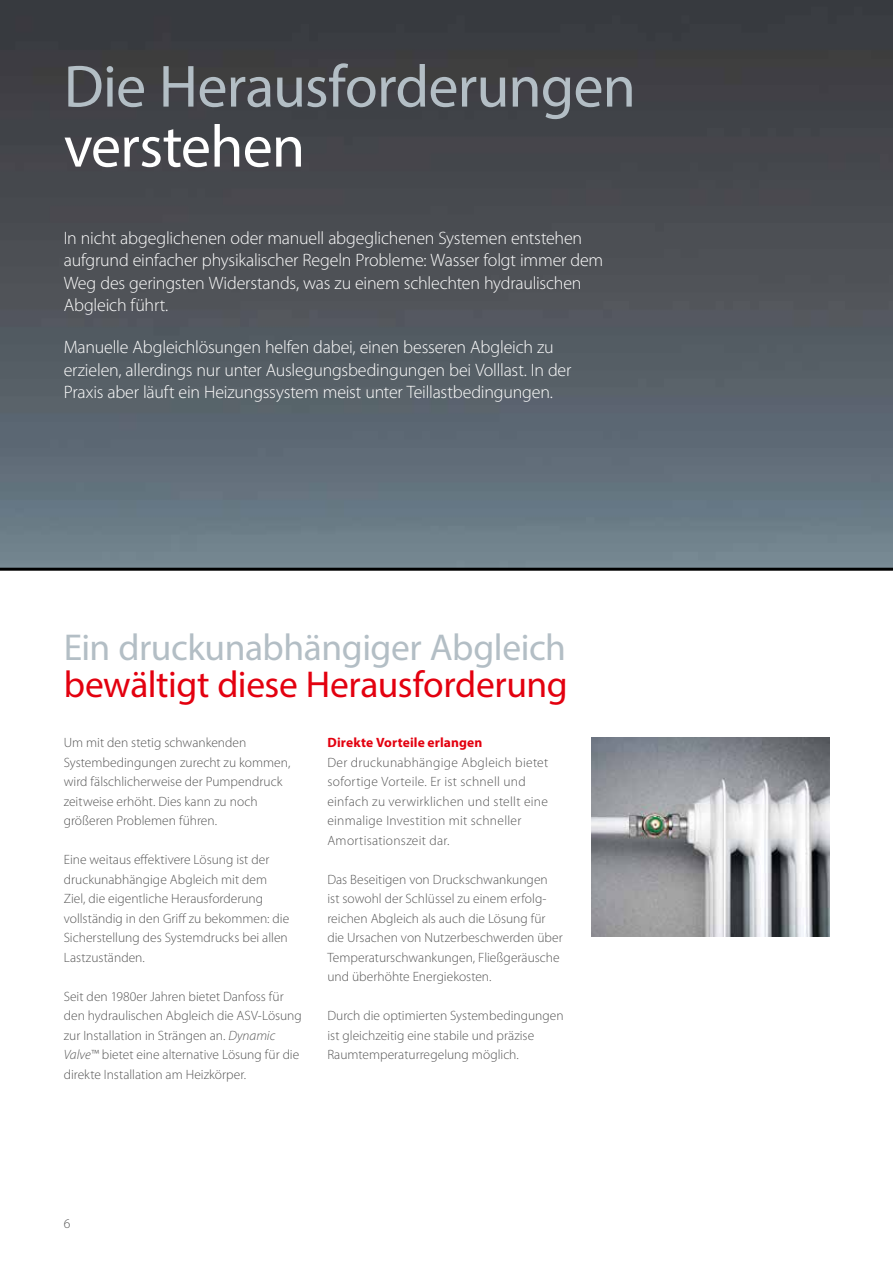
<style>
.page{position:relative;width:893px;height:1263px;background:#fff}
.page>*{position:absolute;margin:0;border:0;box-sizing:border-box;transform-origin:0 0}
.t1{font:60px "Myriad Pro";letter-spacing:-.015em;color:#b3bec5}
.t2{font:60px "Myriad Pro";letter-spacing:-.015em;color:#fff}
.t3{font:37.5px "Myriad Pro";letter-spacing:-.01em;color:#e3000f}
.t4{font:37.5px "Myriad Pro";letter-spacing:-.015em;color:#b3bec5}
.t5{font:300 18px/22.5px "Myriad Pro";letter-spacing:-.015em;color:#fff}
.t6{font:300 13.5px/19.5px "Myriad Pro";color:#565656}
.t7{font:300 13.5px/19.5px "Myriad Pro";letter-spacing:.02em;color:#565656}
.t8{font:700 13.5px "Myriad Pro";letter-spacing:.01em;color:#e3000f}
.s1{font-style:italic}
</style>
<div class="page">
<img style="left:0;top:0;width:893px;height:568px">
<img style="left:591px;top:737px;width:238px;height:200px">
<hr style="left:0;top:568px;width:893px;height:3px;background:#000">
<h1 class="t1" style="left:64px;top:49px;width:574px">Die Herausforderungen</h1>
<h1 class="t2" style="left:64px;top:109px;width:243px">verstehen</h1>
<p class="t5" style="left:64px;top:226px;width:541px">In nicht abgeglichenen oder manuell abgeglichenen Systemen entstehen aufgrund einfacher physikalischer Regeln Probleme: Wasser folgt immer dem Weg des geringsten Widerstands, was zu einem schlechten hydraulischen Abgleich führt.</p>
<h3 class="t5" style="left:64px;top:336px;width:509px">Manuelle Abgleichlösungen helfen dabei, einen besseren Abgleich zu erzielen, allerdings nur unter Auslegungsbedingungen bei Volllast. In der<br>Praxis aber läuft ein Heizungssystem meist unter Teillastbedingungen.</h3>
<h2 class="t4" style="left:64px;top:624px;width:504px">Ein druckunabhängiger Abgleich</h2>
<h2 class="t3" style="left:64px;top:661px;width:506px">bewältigt diese Herausforderung</h2>
<p class="t6" style="left:64px;top:733px;width:228px">Um mit den stetig schwankenden Systembedingungen zurecht zu kommen, wird fälschlicherweise der Pumpendruck zeitweise erhöht. Dies kann zu noch größeren Problemen führen.</p>
<p class="t6" style="left:64px;top:850px;width:227px">Eine weitaus effektivere Lösung ist der druckunabhängige Abgleich mit dem Ziel, die eigentliche Herausforderung vollständig in den Griff zu bekommen: die Sicherstellung des Systemdrucks bei allen Lastzuständen.</p>
<p class="t6" style="left:64px;top:986px;width:240px">Seit den 1980er Jahren bietet Danfoss für den hydraulischen Abgleich die ASV-Lösung zur Installation in Strängen an. <span class="s1">Dynamic Valve™</span> bietet eine alternative Lösung für die direkte Installation am Heizkörper.</p>
<p class="t8" style="left:327px;top:734px;width:157px">Direkte Vorteile erlangen</p>
<p class="t7" style="left:327px;top:752px;width:222px">Der druckunabhängige Abgleich bietet sofortige Vorteile. Er ist schnell und einfach zu verwirklichen und stellt eine einmalige Investition mit schneller Amortisationszeit dar.</p>
<p class="t6" style="left:327px;top:869px;width:237px">Das Beseitigen von Druckschwankungen ist sowohl der Schlüssel zu einem erfolg&shy;reichen Abgleich als auch die Lösung für die Ursachen von Nutzerbeschwerden über Temperaturschwankungen, Fließgeräusche und überhöhte Energiekosten.</p>
<p class="t6" style="left:327px;top:1006px;width:238px">Durch die optimierten Systembedingungen ist gleichzeitig eine stabile und präzise<br>Raumtemperaturregelung möglich.</p>
<p class="t6" style="left:64px;top:1214px;width:8px">6</p>
</div>
